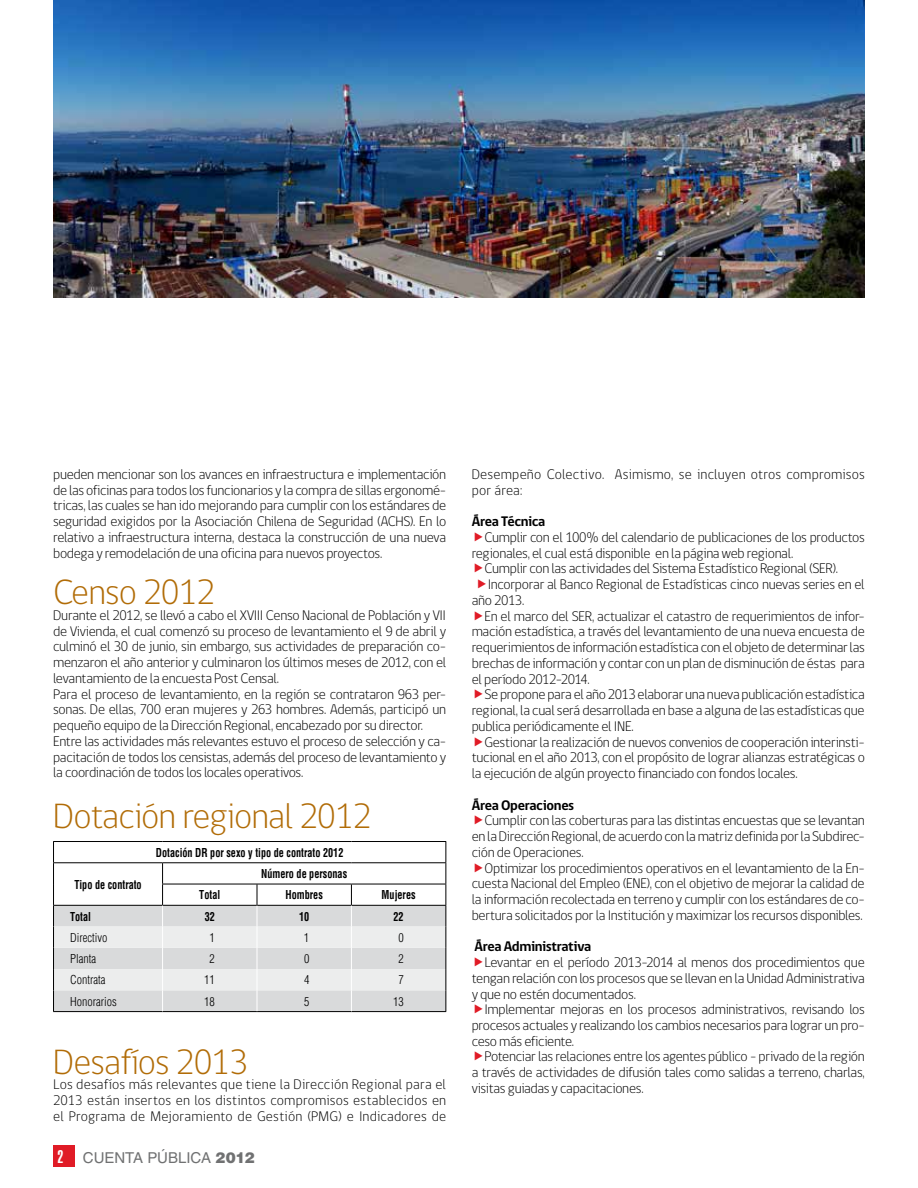
<style>
.page{position:relative;width:918px;height:1188px;background:#fff}
.page>*{position:absolute;margin:0;border:0;box-sizing:border-box;transform-origin:0 0}
.t1{font:300 36px "gob CL";letter-spacing:-.025em;color:#b16c07}
.t2{font:15px "Helvetica";letter-spacing:-.005em;color:#707172}
.t3{font:300 14.25px/15.8px "gob CL";letter-spacing:-.025em;color:#000;text-align:justify}
.t4{font:300 14.25px/15.8px "gob CL";letter-spacing:.01em;color:#000}
.t5{font:700 14.25px "gob CL";letter-spacing:-.025em;color:#000}
.t6{font:700 condensed 12px "Helvetica";color:#000;scale:.85 1}
.t7{font:300 condensed 12px "Helvetica";color:#000}
.s1{font-weight:900;font-stretch:extra-condensed;font-size:18px;color:#fff}
.s2{font-weight:900}
</style>
<div class="page">
<div style="left:53px;top:1145px;width:21px;height:22px;background:#e01b26"></div>
<hr style="left:53px;top:841px;width:110px;height:1px;background:#000">
<hr style="left:163px;top:841px;width:94px;height:1px;background:#000">
<hr style="left:257px;top:841px;width:94px;height:1px;background:#000">
<hr style="left:351px;top:841px;width:95px;height:1px;background:#000">
<svg style="left:53px;top:842px;width:393px;height:170px"></svg>
<img style="left:53px;top:0;width:812px;height:298px">
<p class="t3" style="left:53px;top:467px;width:395px">pueden mencionar son los avances en infraestructura e implementación de las oficinas para todos los funcionarios y la compra de sillas ergonomé&shy;tricas, las cuales se han ido mejorando para cumplir con los estándares de seguridad exigidos por la Asociación Chilena de Seguridad (ACHS). En lo relativo a infraestructura interna, destaca la construcción de una nueva bodega y remodelación de una oficina para nuevos proyectos.</p>
<p class="t4" style="left:472px;top:467px;width:395px">Desempeño Colectivo. Asimismo, se incluyen otros compromisos por área:</p>
<p class="t5" style="left:472px;top:512px;width:75px">Área Técnica</p>
<p class="t3" style="left:484px;top:530px;width:382px">Cumplir con el 100% del calendario de publicaciones de los productos</p>
<p class="t3" style="left:472px;top:545px;width:323px">regionales, el cual está disponible en la página web regional.</p>
<p class="t3" style="left:484px;top:561px;width:355px">Cumplir con las actividades del Sistema Estadístico Regional (SER).</p>
<p class="t3" style="left:488px;top:577px;width:379px">Incorporar al Banco Regional de Estadísticas cinco nuevas series en el</p>
<p class="t3" style="left:472px;top:593px;width:54px">año 2013.</p>
<p class="t3" style="left:484px;top:608px;width:382px">En el marco del SER, actualizar el catastro de requerimientos de infor-</p>
<p class="t3" style="left:472px;top:624px;width:395px">mación estadística, a través del levantamiento de una nueva encuesta de</p>
<p class="t3" style="left:472px;top:640px;width:395px">requerimientos de información estadística con el objeto de determinar las</p>
<p class="t3" style="left:472px;top:656px;width:395px">brechas de información y contar con un plan de disminución de éstas para</p>
<p class="t3" style="left:472px;top:671px;width:119px">el período 2012-2014.</p>
<p class="t3" style="left:484px;top:687px;width:382px">Se propone para el año 2013 elaborar una nueva publicación estadística</p>
<p class="t3" style="left:472px;top:703px;width:395px">regional, la cual será desarrollada en base a alguna de las estadísticas que</p>
<p class="t3" style="left:472px;top:719px;width:163px">publica periódicamente el INE.</p>
<p class="t3" style="left:484px;top:734px;width:382px">Gestionar la realización de nuevos convenios de cooperación interinsti-</p>
<p class="t3" style="left:472px;top:750px;width:395px">tucional en el año 2013, con el propósito de lograr alianzas estratégicas o</p>
<p class="t3" style="left:472px;top:766px;width:327px">la ejecución de algún proyecto financiado con fondos locales.</p>
<p class="t5" style="left:472px;top:795px;width:104px">Área Operaciones</p>
<p class="t3" style="left:472px;top:813px;width:395px;text-indent:13px">Cumplir con las coberturas para las distintas encuestas que se levantan en la Dirección Regional, de acuerdo con la matriz definida por la Subdirec&shy;ción de Operaciones.</p>
<p class="t3" style="left:472px;top:860px;width:395px;text-indent:13px">Optimizar los procedimientos operativos en el levantamiento de la En&shy;cuesta Nacional del Empleo (ENE), con el objetivo de mejorar la calidad de la información recolectada en terreno y cumplir con los estándares de co&shy;bertura solicitados por la Institución y maximizar los recursos disponibles.</p>
<p class="t5" style="left:474px;top:937px;width:119px">Área Administrativa</p>
<p class="t3" style="left:472px;top:955px;width:395px;text-indent:13px">Levantar en el período 2013-2014 al menos dos procedimientos que tengan relación con los procesos que se llevan en la Unidad Administrativa y que no estén documentados.</p>
<p class="t3" style="left:472px;top:1002px;width:395px;text-indent:13px">Implementar mejoras en los procesos administrativos, revisando los procesos actuales y realizando los cambios necesarios para lograr un pro&shy;ceso más eficiente.</p>
<p class="t3" style="left:472px;top:1049px;width:395px;text-indent:13px">Potenciar las relaciones entre los agentes público - privado de la región a través de actividades de difusión tales como salidas a terreno, charlas, visitas guiadas y capacitaciones.</p>
<h1 class="t1" style="left:53px;top:568px;width:164px">Censo 2012</h1>
<p class="t3" style="left:53px;top:608px;width:395px;text-align:left">Durante el 2012, se llevó a cabo el XVIII Censo Nacional de Población y VII de Vivienda, el cual comenzó su proceso de levantamiento el 9 de abril y culminó el 30 de junio, sin embargo, sus actividades de preparación co&shy;menzaron el año anterior y culminaron los últimos meses de 2012, con el levantamiento de la encuesta Post Censal.<br>Para el proceso de levantamiento, en la región se contrataron 963 per&shy;sonas. De ellas, 700 eran mujeres y 263 hombres. Además, participó un pequeño equipo de la Dirección Regional, encabezado por su director.<br>Entre las actividades más relevantes estuvo el proceso de selección y ca&shy;pacitación de todos los censistas, además del proceso de levantamiento y la coordinación de todos los locales operativos.</p>
<h1 class="t1" style="left:53px;top:791px;width:320px">Dotación regional 2012</h1>
<p class="t6" style="left:156px;top:845px;width:222px">Dotación DR por sexo y tipo de contrato 2012</p>
<p class="t6" style="left:74px;top:877px;width:81px">Tipo de contrato</p>
<p class="t6" style="left:261px;top:866px;width:103px">Número de personas</p>
<p class="t6" style="left:199px;top:888px;width:26px">Total</p>
<p class="t6" style="left:286px;top:888px;width:45px">Hombres</p>
<p class="t6" style="left:382px;top:888px;width:41px">Mujeres</p>
<p class="t6" style="left:70px;top:909px;width:26px">Total</p>
<p class="t6" style="left:205px;top:909px;width:13px">32</p>
<p class="t6" style="left:299px;top:909px;width:13px">10</p>
<p class="t6" style="left:394px;top:909px;width:13px">22</p>
<p class="t7" style="left:70px;top:931px;width:39px">Directivo</p>
<p class="t7" style="left:210px;top:931px;width:7px">1</p>
<p class="t7" style="left:304px;top:931px;width:7px">1</p>
<p class="t7" style="left:398px;top:931px;width:7px">0</p>
<p class="t7" style="left:70px;top:952px;width:27px">Planta</p>
<p class="t7" style="left:210px;top:952px;width:7px">2</p>
<p class="t7" style="left:304px;top:952px;width:7px">0</p>
<p class="t7" style="left:398px;top:952px;width:7px">2</p>
<p class="t7" style="left:70px;top:973px;width:37px">Contrata</p>
<p class="t7" style="left:204px;top:973px;width:12px">11</p>
<p class="t7" style="left:304px;top:973px;width:7px">4</p>
<p class="t7" style="left:398px;top:973px;width:7px">7</p>
<p class="t7" style="left:70px;top:994px;width:48px">Honorarios</p>
<p class="t7" style="left:204px;top:994px;width:12px">18</p>
<p class="t7" style="left:304px;top:994px;width:7px">5</p>
<p class="t7" style="left:393px;top:994px;width:12px">13</p>
<h1 class="t1" style="left:53px;top:1037px;width:196px">Desafíos 2013</h1>
<p class="t3" style="left:53px;top:1077px;width:395px">Los desafíos más relevantes que tiene la Dirección Regional para el 2013 están insertos en los distintos compromisos establecidos en el Programa de Mejoramiento de Gestión (PMG) e Indicadores de</p>
<p class="t2" style="left:58px;top:1149px;width:199px"><span class="s1">2</span> CUENTA PÚBLICA <span class="s2">2012</span></p>
</div>
